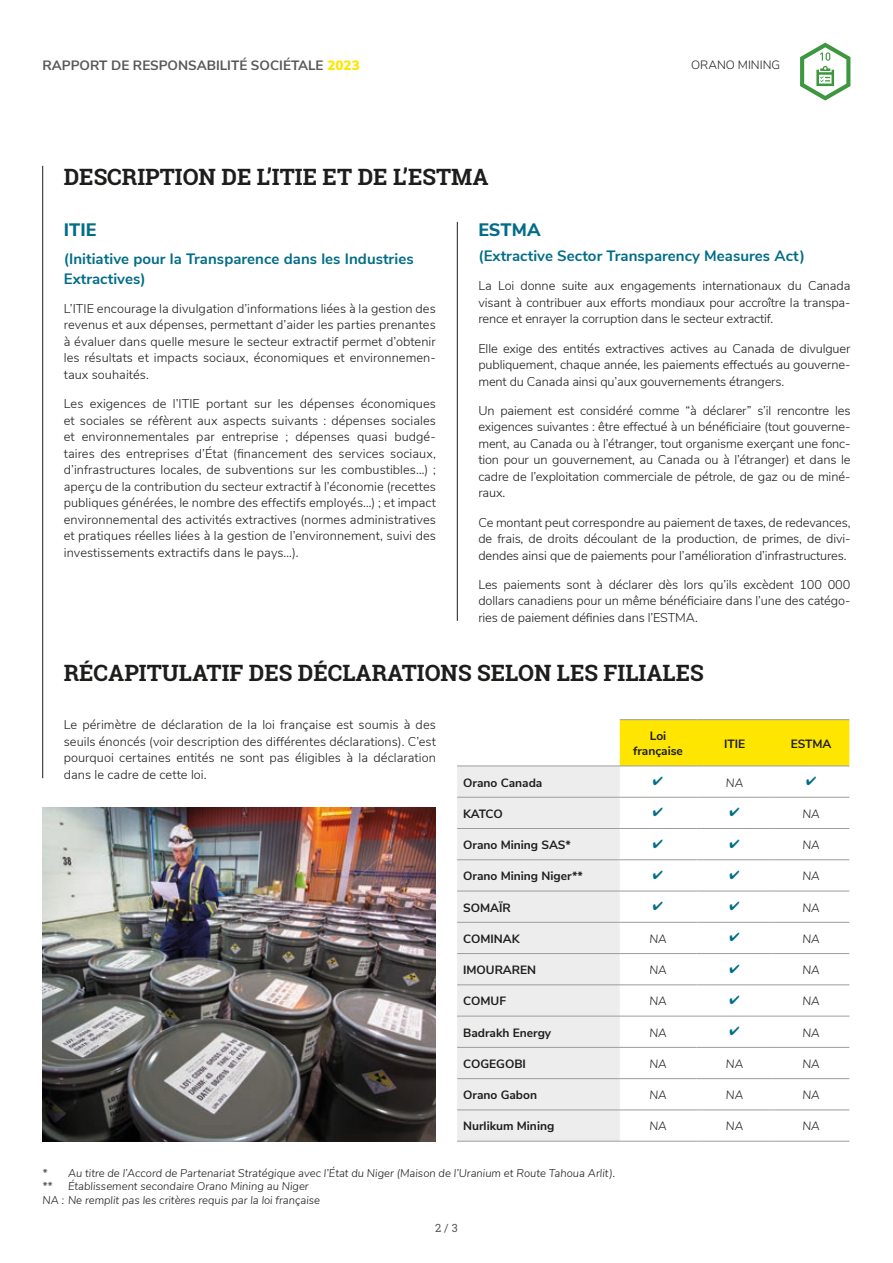
<style>
.page{position:relative;width:893px;height:1263px;background:#fff}
.page>*{position:absolute;margin:0;border:0;box-sizing:border-box;transform-origin:0 0}
.t1{font:700 22.5px "Roboto Slab";color:#1d1d1b}
.t2{font:800 18px "Nunito Sans";letter-spacing:.005em;color:#006d87}
.t3{font:700 15px/19.5px "Nunito Sans";letter-spacing:.005em;color:#006d87}
.t4{font:700 13.5px "Nunito Sans";color:#575756}
.t5{font:300 12.75px/16.5px "Nunito Sans";letter-spacing:-.01em;color:#1d1d1b;text-align:justify}
.t6{font:700 12px/15px "Nunito Sans";color:#1d1d1b;text-align:center}
.t7{font:italic 300 12px "Nunito Sans";color:#1d1d1b}
.t8{font:300 12px "Nunito Sans";color:#1d1d1b}
.t9{font:italic 300 11.25px/13.5px "Nunito Sans";color:#1d1d1b}
.t10{font:11.25px "Roboto Slab";color:#575756}
.s1{font-weight:900;color:#ffe600}
</style>
<div class="page">
<div style="left:620px;top:720px;width:229px;height:45px;background:#ffe600"></div>
<div style="left:457px;top:766px;width:163px;height:375px;background:#ededed"></div>
<hr style="left:620px;top:719px;width:76px;height:1px;background:#9d9d9d">
<hr style="left:696px;top:719px;width:77px;height:1px;background:#9d9d9d">
<hr style="left:773px;top:719px;width:76px;height:1px;background:#9d9d9d">
<hr style="left:457px;top:765px;width:163px;height:1px;background:#9d9d9d">
<hr style="left:620px;top:765px;width:76px;height:1px;background:#9d9d9d">
<hr style="left:696px;top:765px;width:77px;height:1px;background:#9d9d9d">
<hr style="left:773px;top:765px;width:76px;height:1px;background:#9d9d9d">
<hr style="left:457px;top:797px;width:163px;height:1px;background:#9d9d9d">
<hr style="left:620px;top:797px;width:76px;height:1px;background:#9d9d9d">
<hr style="left:696px;top:797px;width:77px;height:1px;background:#9d9d9d">
<hr style="left:773px;top:797px;width:76px;height:1px;background:#9d9d9d">
<hr style="left:457px;top:828px;width:163px;height:1px;background:#9d9d9d">
<hr style="left:620px;top:828px;width:76px;height:1px;background:#9d9d9d">
<hr style="left:696px;top:828px;width:77px;height:1px;background:#9d9d9d">
<hr style="left:773px;top:828px;width:76px;height:1px;background:#9d9d9d">
<hr style="left:457px;top:859px;width:163px;height:1px;background:#9d9d9d">
<hr style="left:620px;top:859px;width:76px;height:1px;background:#9d9d9d">
<hr style="left:696px;top:859px;width:77px;height:1px;background:#9d9d9d">
<hr style="left:773px;top:859px;width:76px;height:1px;background:#9d9d9d">
<hr style="left:457px;top:891px;width:163px;height:1px;background:#9d9d9d">
<hr style="left:620px;top:891px;width:76px;height:1px;background:#9d9d9d">
<hr style="left:696px;top:891px;width:77px;height:1px;background:#9d9d9d">
<hr style="left:773px;top:891px;width:76px;height:1px;background:#9d9d9d">
<hr style="left:457px;top:922px;width:163px;height:1px;background:#9d9d9d">
<hr style="left:620px;top:922px;width:76px;height:1px;background:#9d9d9d">
<hr style="left:696px;top:922px;width:77px;height:1px;background:#9d9d9d">
<hr style="left:773px;top:922px;width:76px;height:1px;background:#9d9d9d">
<hr style="left:457px;top:953px;width:163px;height:1px;background:#9d9d9d">
<hr style="left:620px;top:953px;width:76px;height:1px;background:#9d9d9d">
<hr style="left:696px;top:953px;width:77px;height:1px;background:#9d9d9d">
<hr style="left:773px;top:953px;width:76px;height:1px;background:#9d9d9d">
<hr style="left:457px;top:984px;width:163px;height:1px;background:#9d9d9d">
<hr style="left:620px;top:984px;width:76px;height:1px;background:#9d9d9d">
<hr style="left:696px;top:984px;width:77px;height:1px;background:#9d9d9d">
<hr style="left:773px;top:984px;width:76px;height:1px;background:#9d9d9d">
<hr style="left:457px;top:1016px;width:163px;height:1px;background:#9d9d9d">
<hr style="left:620px;top:1016px;width:76px;height:1px;background:#9d9d9d">
<hr style="left:696px;top:1016px;width:77px;height:1px;background:#9d9d9d">
<hr style="left:773px;top:1016px;width:76px;height:1px;background:#9d9d9d">
<hr style="left:457px;top:1047px;width:163px;height:1px;background:#9d9d9d">
<hr style="left:620px;top:1047px;width:76px;height:1px;background:#9d9d9d">
<hr style="left:696px;top:1047px;width:77px;height:1px;background:#9d9d9d">
<hr style="left:773px;top:1047px;width:76px;height:1px;background:#9d9d9d">
<hr style="left:457px;top:1078px;width:163px;height:1px;background:#9d9d9d">
<hr style="left:620px;top:1078px;width:76px;height:1px;background:#9d9d9d">
<hr style="left:696px;top:1078px;width:77px;height:1px;background:#9d9d9d">
<hr style="left:773px;top:1078px;width:76px;height:1px;background:#9d9d9d">
<hr style="left:457px;top:1109px;width:163px;height:1px;background:#9d9d9d">
<hr style="left:620px;top:1109px;width:76px;height:1px;background:#9d9d9d">
<hr style="left:696px;top:1109px;width:77px;height:1px;background:#9d9d9d">
<hr style="left:773px;top:1109px;width:76px;height:1px;background:#9d9d9d">
<hr style="left:457px;top:1141px;width:163px;height:1px;background:#9d9d9d">
<hr style="left:620px;top:1141px;width:76px;height:1px;background:#9d9d9d">
<hr style="left:696px;top:1141px;width:77px;height:1px;background:#9d9d9d">
<hr style="left:773px;top:1141px;width:76px;height:1px;background:#9d9d9d">
<img style="left:43px;top:807px;width:393px;height:335px">
<hr style="left:457px;top:222px;width:1px;height:399px;background:#1d1d1b">
<hr style="left:42px;top:166px;width:1px;height:612px;background:#1d1d1b">
<svg style="left:800px;top:43px;width:50px;height:58px"></svg>
<p class="t4" style="left:43px;top:56px;width:319px">RAPPORT DE RESPONSABILITÉ SOCIÉTALE <span class="s1">2023</span></p>
<p class="t8" style="left:691px;top:56px;width:90px">ORANO MINING</p>
<h1 class="t1" style="left:64px;top:162px;width:426px">DESCRIPTION DE L’ITIE ET DE L’ESTMA</h1>
<h2 class="t2" style="left:64px;top:217px;width:34px">ITIE</h2>
<p class="t3" style="left:64px;top:248px;width:351px">(Initiative pour la Transparence dans les Industries<br>Extractives)</p>
<p class="t5" style="left:64px;top:299px;width:374px">L’ITIE encourage la divulgation d’informations liées à la gestion des revenus et aux dépenses, permettant d’aider les parties prenantes à évaluer dans quelle mesure le secteur extractif permet d’obtenir les résultats et impacts sociaux, économiques et environnemen&shy;taux souhaités.</p>
<p class="t5" style="left:64px;top:395px;width:374px">Les exigences de l’ITIE portant sur les dépenses économiques et sociales se réfèrent aux aspects suivants : dépenses sociales et environnementales par entreprise ; dépenses quasi budgé&shy;taires des entreprises d’État (financement des services sociaux, d’infrastructures locales, de subventions sur les combustibles…) ; aperçu de la contribution du secteur extractif à l’économie (recettes publiques générées, le nombre des effectifs employés…) ; et impact environnemental des activités extractives (normes administratives et pratiques réelles liées à la gestion de l’environnement, suivi des investissements extractifs dans le pays…).</p>
<h2 class="t2" style="left:478px;top:217px;width:64px">ESTMA</h2>
<p class="t3" style="left:478px;top:245px;width:328px">(Extractive Sector Transparency Measures Act)</p>
<p class="t5" style="left:478px;top:277px;width:374px">La Loi donne suite aux engagements internationaux du Canada visant à contribuer aux efforts mondiaux pour accroître la transpa&shy;rence et enrayer la corruption dans le secteur extractif.</p>
<p class="t5" style="left:478px;top:339px;width:374px">Elle exige des entités extractives actives au Canada de divulguer publiquement, chaque année, les paiements effectués au gouverne&shy;ment du Canada ainsi qu’aux gouvernements étrangers.</p>
<p class="t5" style="left:478px;top:401px;width:374px">Un paiement est considéré comme “à déclarer” s’il rencontre les exigences suivantes : être effectué à un bénéficiaire (tout gouverne&shy;ment, au Canada ou à l’étranger, tout organisme exerçant une fonc&shy;tion pour un gouvernement, au Canada ou à l’étranger) et dans le cadre de l’exploitation commerciale de pétrole, de gaz ou de miné&shy;raux.</p>
<p class="t5" style="left:478px;top:513px;width:374px">Ce montant peut correspondre au paiement de taxes, de redevances, de frais, de droits découlant de la production, de primes, de divi&shy;dendes ainsi que de paiements pour l’amélioration d’infrastructures.</p>
<p class="t5" style="left:478px;top:575px;width:374px">Les paiements sont à déclarer dès lors qu’ils excèdent 100 000 dollars canadiens pour un même bénéficiaire dans l’une des catégo&shy;ries de paiement définies dans l’ESTMA.</p>
<h1 class="t1" style="left:64px;top:657px;width:641px">RÉCAPITULATIF DES DÉCLARATIONS SELON LES FILIALES</h1>
<p class="t5" style="left:64px;top:716px;width:374px">Le périmètre de déclaration de la loi française est soumis à des seuils énoncés (voir description des différentes déclarations). C’est pourquoi certaines entités ne sont pas éligibles à la déclaration dans le cadre de cette loi.</p>
<p class="t6" style="left:633px;top:728px;width:51px">Loi française</p>
<p class="t6" style="left:724px;top:735px;width:23px">ITIE</p>
<p class="t6" style="left:791px;top:735px;width:42px">ESTMA</p>
<p class="t6" style="left:463px;top:774px;width:81px">Orano Canada</p>
<p class="t7" style="left:726px;top:774px;width:19px">NA</p>
<p class="t6" style="left:463px;top:805px;width:41px">KATCO</p>
<p class="t7" style="left:802px;top:805px;width:19px">NA</p>
<p class="t6" style="left:463px;top:837px;width:109px">Orano Mining SAS*</p>
<p class="t7" style="left:802px;top:836px;width:19px">NA</p>
<p class="t6" style="left:463px;top:868px;width:121px">Orano Mining Niger**</p>
<p class="t7" style="left:802px;top:867px;width:19px">NA</p>
<p class="t6" style="left:463px;top:899px;width:49px">SOMAÏR</p>
<p class="t7" style="left:802px;top:899px;width:19px">NA</p>
<p class="t6" style="left:463px;top:930px;width:58px">COMINAK</p>
<p class="t7" style="left:649px;top:930px;width:19px">NA</p>
<p class="t7" style="left:802px;top:930px;width:19px">NA</p>
<p class="t6" style="left:463px;top:962px;width:75px">IMOURAREN</p>
<p class="t7" style="left:649px;top:961px;width:19px">NA</p>
<p class="t7" style="left:802px;top:961px;width:19px">NA</p>
<p class="t6" style="left:463px;top:993px;width:45px">COMUF</p>
<p class="t7" style="left:649px;top:992px;width:19px">NA</p>
<p class="t7" style="left:802px;top:992px;width:19px">NA</p>
<p class="t6" style="left:463px;top:1024px;width:90px">Badrakh Energy</p>
<p class="t7" style="left:649px;top:1024px;width:19px">NA</p>
<p class="t7" style="left:802px;top:1024px;width:19px">NA</p>
<p class="t6" style="left:463px;top:1055px;width:64px">COGEGOBI</p>
<p class="t7" style="left:649px;top:1055px;width:19px">NA</p>
<p class="t7" style="left:726px;top:1055px;width:19px">NA</p>
<p class="t7" style="left:802px;top:1055px;width:19px">NA</p>
<p class="t6" style="left:463px;top:1087px;width:75px">Orano Gabon</p>
<p class="t7" style="left:649px;top:1086px;width:19px">NA</p>
<p class="t7" style="left:726px;top:1086px;width:19px">NA</p>
<p class="t7" style="left:802px;top:1086px;width:19px">NA</p>
<p class="t6" style="left:463px;top:1118px;width:93px">Nurlikum Mining</p>
<p class="t7" style="left:649px;top:1117px;width:19px">NA</p>
<p class="t7" style="left:726px;top:1117px;width:19px">NA</p>
<p class="t7" style="left:802px;top:1117px;width:19px">NA</p>
<p class="t9" style="left:43px;top:1165px;width:574px">* Au titre de l’Accord de Partenariat Stratégique avec l’État du Niger (Maison de l’Uranium et Route Tahoua Arlit). **</p>
<p class="t9" style="left:43px;top:1179px;width:279px;text-indent:26px">Établissement secondaire Orano Mining au Niger<br>NA : Ne remplit pas les critères requis par la loi française</p>
<p class="t10" style="left:435px;top:1220px;width:24px">2 / 3</p>
</div>
